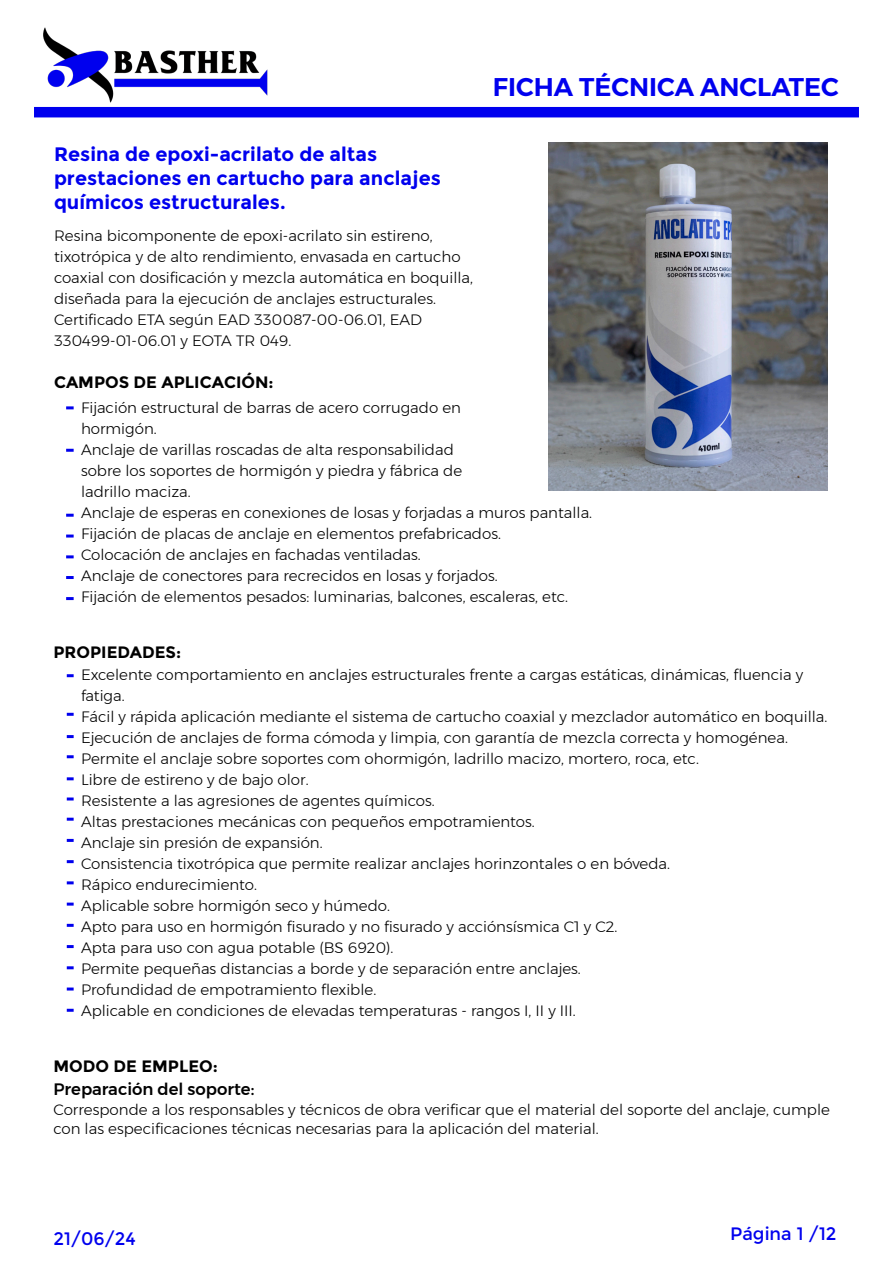
<style>
.page{position:relative;width:893px;height:1263px;background:#fff}
.page>*{position:absolute;margin:0;border:0;box-sizing:border-box;transform-origin:0 0}
.t1{font:600 25.5px "Montserrat";color:#00e}
.t2{font:700 19.5px/24px "Montserrat";color:#00e}
.t3{font:18px "Montserrat";color:#00e}
.t4{font:700 16.5px "Montserrat";color:#000}
.t5{font:500 16.5px "Montserrat";color:#000}
.t6{font:300 15px/21px "Montserrat";color:#000}
</style>
<div class="page">
<img style="left:43px;top:27px;width:225px;height:76px">
<div style="left:34px;top:107px;width:825px;height:10px;background:#00e"></div>
<svg style="left:67px;top:674px;width:7px;height:3px"></svg>
<svg style="left:67px;top:735px;width:7px;height:3px"></svg>
<svg style="left:67px;top:777px;width:7px;height:3px"></svg>
<svg style="left:67px;top:755px;width:7px;height:3px"></svg>
<svg style="left:67px;top:797px;width:7px;height:3px"></svg>
<svg style="left:67px;top:818px;width:7px;height:3px"></svg>
<svg style="left:67px;top:839px;width:7px;height:3px"></svg>
<svg style="left:67px;top:881px;width:7px;height:3px"></svg>
<svg style="left:67px;top:860px;width:7px;height:3px"></svg>
<svg style="left:67px;top:924px;width:7px;height:3px"></svg>
<svg style="left:67px;top:966px;width:7px;height:3px"></svg>
<svg style="left:67px;top:1009px;width:7px;height:3px"></svg>
<svg style="left:67px;top:902px;width:7px;height:3px"></svg>
<svg style="left:67px;top:945px;width:7px;height:3px"></svg>
<svg style="left:67px;top:987px;width:7px;height:3px"></svg>
<svg style="left:67px;top:713px;width:7px;height:3px"></svg>
<svg style="left:66px;top:406px;width:8px;height:3px"></svg>
<svg style="left:66px;top:555px;width:8px;height:3px"></svg>
<svg style="left:66px;top:514px;width:8px;height:3px"></svg>
<svg style="left:66px;top:449px;width:8px;height:3px"></svg>
<svg style="left:66px;top:534px;width:8px;height:3px"></svg>
<svg style="left:66px;top:597px;width:8px;height:3px"></svg>
<svg style="left:66px;top:576px;width:8px;height:3px"></svg>
<img style="left:548px;top:142px;width:279px;height:349px">
<p class="t2" style="left:54px;top:142px;width:388px">Resina de epoxi-acrilato de altas prestaciones en cartucho para anclajes químicos estructurales.</p>
<p class="t6" style="left:54px;top:224px;width:420px">Resina bicomponente de epoxi-acrilato sin estireno, tixotrópica y de alto rendimiento, envasada en cartucho coaxial con dosificación y mezcla automática en boquilla, diseñada para la ejecución de anclajes estructurales.<br>Certificado ETA según EAD 330087-00-06.01, EAD 330499-01-06.01 y EOTA TR 049.</p>
<p class="t4" style="left:54px;top:372px;width:221px">CAMPOS DE APLICACIÓN:</p>
<p class="t1" style="left:493px;top:67px;width:348px">FICHA TÉCNICA ANCLATEC</p>
<p class="t6" style="left:81px;top:397px;width:513px">Fijación estructural de barras de acero corrugado en<br>hormigón.<br>Anclaje de varillas roscadas de alta responsabilidad<br>sobre los soportes de hormigón y piedra y fábrica de<br>ladrillo maciza.<br>Anclaje de esperas en conexiones de losas y forjadas a muros pantalla.<br>Fijación de placas de anclaje en elementos prefabricados.<br>Colocación de anclajes en fachadas ventiladas.<br>Anclaje de conectores para recrecidos en losas y forjados.<br>Fijación de elementos pesados: luminarias, balcones, escaleras, etc.</p>
<p class="t4" style="left:53px;top:642px;width:129px">PROPIEDADES:</p>
<p class="t6" style="left:81px;top:663px;width:748px">Excelente comportamiento en anclajes estructurales frente a cargas estáticas, dinámicas, fluencia y fatiga.<br>Fácil y rápida aplicación mediante el sistema de cartucho coaxial y mezclador automático en boquilla.<br>Ejecución de anclajes de forma cómoda y limpia, con garantía de mezcla correcta y homogénea.<br>Permite el anclaje sobre soportes com ohormigón, ladrillo macizo, mortero, roca, etc.<br>Libre de estireno y de bajo olor.<br>Resistente a las agresiones de agentes químicos.<br>Altas prestaciones mecánicas con pequeños empotramientos.<br>Anclaje sin presión de expansión.<br>Consistencia tixotrópica que permite realizar anclajes horinzontales o en bóveda.<br>Rápico endurecimiento.<br>Aplicable sobre hormigón seco y húmedo.<br>Apto para uso en hormigón fisurado y no fisurado y acciónsísmica C1 y C2.<br>Apta para uso con agua potable (BS 6920).</p>
<p class="t6" style="left:81px;top:957px;width:501px">Permite pequeñas distancias a borde y de separación entre anclajes.<br>Profundidad de empotramiento flexible.<br>Aplicable en condiciones de elevadas temperaturas - rangos I, II y III.</p>
<p class="t4" style="left:53px;top:1056px;width:166px">MODO DE EMPLEO:</p>
<p class="t5" style="left:53px;top:1076px;width:202px">Preparación del soporte:</p>
<p class="t6" style="left:53px;top:1099px;width:778px;line-height:19.5px">Corresponde a los responsables y técnicos de obra verificar que el material del soporte del anclaje, cumple con las especificaciones técnicas necesarias para la aplicación del material.</p>
<p class="t3" style="left:53px;top:1228px;width:84px">21/06/24</p>
<p class="t3" style="left:730px;top:1223px;width:108px">Página 1 /12</p>
</div>
